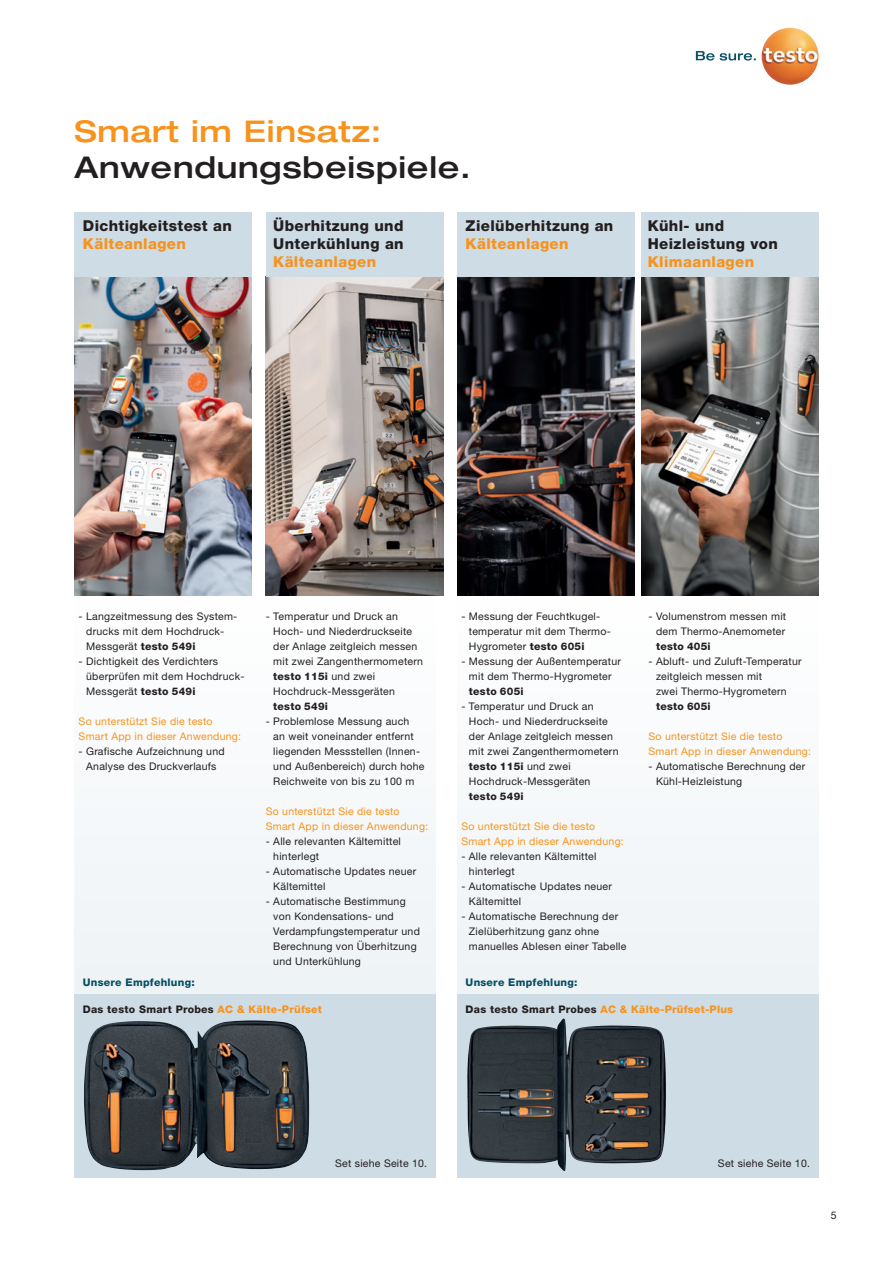
<style>
.page{position:relative;width:893px;height:1263px;background:#fff}
.page>*{position:absolute;margin:0;border:0;box-sizing:border-box;transform-origin:0 0}
.t1{font:500 expanded 30px "Helvetica Neue LTW1 G";letter-spacing:.025em;color:#231f20}
.t2{font:500 expanded 30px "Helvetica Neue LTW1 G";letter-spacing:.025em;color:#f7931d}
.t3{font:800 15px/18px "Helvetica Neue LTW1 G";letter-spacing:.025em;color:#231f20}
.t4{font:800 15px "Helvetica Neue LTW1 G";letter-spacing:.025em;color:#f7931d}
.t5{font:10.5px/15px "Helvetica Neue LTW1 G";letter-spacing:.025em;color:#231f20}
.t6{font:10.5px/15px "Helvetica Neue LTW1 G";letter-spacing:.025em;color:#f7931d}
.t7{font:800 10.5px "Helvetica Neue LTW1 G";letter-spacing:.025em;color:#231f20}
.t8{font:800 10.5px "Helvetica Neue LTW1 G";letter-spacing:.025em;color:#f7931d}
.t9{font:800 10.5px "Helvetica Neue LTW1 G";letter-spacing:.025em;color:#074f64}
.s1{font-weight:800}
.s2{color:#f7931d}
.s3{color:#231f20}
</style>
<div class="page">
<svg style="left:696px;top:51px;width:60px;height:10px"></svg>
<img style="left:761px;top:28px;width:58px;height:57px;border-radius:29px">
<div style="left:74px;top:596px;width:362px;height:582px;background:#f6f8fa"></div>
<div style="left:457px;top:596px;width:362px;height:582px;background:#f6f8fa"></div>
<div style="left:74px;top:994px;width:362px;height:184px;background:#cedce5"></div>
<svg style="left:457px;top:994px;width:362px;height:184px;background:#909aa1"></svg>
<img style="left:84px;top:1020px;width:225px;height:150px">
<img style="left:519px;top:1019px;width:44px;height:10px">
<img style="left:266px;top:277px;width:177px;height:318px">
<img style="left:457px;top:277px;width:178px;height:318px">
<img style="left:641px;top:277px;width:178px;height:318px">
<img style="left:74px;top:277px;width:178px;height:318px">
<div style="left:74px;top:213px;width:178px;height:64px;background:#cedce5"></div>
<div style="left:457px;top:213px;width:178px;height:64px;background:#cedce5"></div>
<div style="left:266px;top:213px;width:177px;height:64px;background:#cedce5"></div>
<div style="left:641px;top:213px;width:178px;height:64px;background:#cedce5"></div>
<h1 class="t2" style="left:74px;top:112px;width:308px">Smart im Einsatz:</h1>
<h1 class="t1" style="left:74px;top:148px;width:398px">Anwendungsbeispiele.</h1>
<h2 class="t3" style="left:273px;top:217px;width:132px">Überhitzung und<br>Unterkühlung an</h2>
<h2 class="t4" style="left:273px;top:253px;width:105px">Kälteanlagen</h2>
<h2 class="t3" style="left:83px;top:217px;width:151px">Dichtigkeitstest an</h2>
<h2 class="t4" style="left:83px;top:235px;width:105px">Kälteanlagen</h2>
<h2 class="t3" style="left:466px;top:217px;width:149px">Zielüberhitzung an</h2>
<h2 class="t4" style="left:466px;top:235px;width:105px">Kälteanlagen</h2>
<h2 class="t3" style="left:648px;top:217px;width:132px">Kühl- und<br>Heizleistung von</h2>
<h2 class="t4" style="left:648px;top:253px;width:108px">Klimaanlagen</h2>
<p class="t5" style="left:86px;top:609px;width:152px;text-indent:-8px">- Langzeitmessung des System&shy;drucks mit dem Hochdruck-<br>Messgerät <span class="s1">testo 549i</span></p>
<p class="t5" style="left:86px;top:654px;width:160px;text-indent:-8px">- Dichtigkeit des Verdichters überprüfen mit dem Hochdruck-<br>Messgerät <span class="s1">testo 549i</span></p>
<p class="t6" style="left:79px;top:714px;width:164px">So unterstützt Sie die testo<br>Smart App in dieser Anwendung:</p>
<p class="t5" style="left:79px;top:744px;width:148px;text-align:center">- Grafische Aufzeichnung und<br>Analyse des Druckverlaufs</p>
<p class="t5" style="left:273px;top:608px;width:151px;text-indent:-8px">- Temperatur und Druck an<br>Hoch- und Niederdruckseite der Anlage zeitgleich messen mit zwei Zangenthermometern <span class="s1">testo 115i</span> und zwei<br>Hochdruck-Messgeräten</p>
<p class="t7" style="left:273px;top:700px;width:56px">testo 549i</p>
<p class="t5" style="left:273px;top:714px;width:153px;text-indent:-8px">- Problemlose Messung auch<br>an weit voneinander entfernt liegenden Messstellen (Innen&shy;und Außenbereich) durch hohe<br>Reichweite von bis zu 100 m</p>
<p class="t6" style="left:266px;top:804px;width:164px">So unterstützt Sie die testo<br>Smart App in dieser Anwendung:</p>
<p class="t5" style="left:273px;top:834px;width:129px;text-indent:-8px">- Alle relevanten Kältemittel hinterlegt</p>
<p class="t5" style="left:273px;top:864px;width:145px;text-indent:-8px">- Automatische Updates neuer<br>Kältemittel</p>
<p class="t5" style="left:273px;top:894px;width:148px;text-indent:-8px">- Automatische Bestimmung von Kondensations- und<br>Verdampfungstemperatur und<br>Berechnung von Überhitzung und Unterkühlung</p>
<p class="t5" style="left:469px;top:609px;width:143px;text-indent:-8px">- Messung der Feuchtkugel&shy;temperatur mit dem Thermo-<br>Hygrometer <span class="s1">testo 605i</span></p>
<p class="t5" style="left:461px;top:654px;width:161px;text-align:center">- Messung der Außentemperatur mit dem Thermo-Hygrometer</p>
<p class="t7" style="left:469px;top:685px;width:56px">testo 605i</p>
<p class="t5" style="left:469px;top:699px;width:151px;text-indent:-8px">- Temperatur und Druck an<br>Hoch- und Niederdruckseite der Anlage zeitgleich messen mit zwei Zangenthermometern <span class="s1">testo 115i</span> und zwei<br>Hochdruck-Messgeräten</p>
<p class="t7" style="left:469px;top:790px;width:56px">testo 549i</p>
<p class="t6" style="left:461px;top:819px;width:164px">So unterstützt Sie die testo<br>Smart App in dieser Anwendung:</p>
<p class="t5" style="left:469px;top:849px;width:129px;text-indent:-8px">- Alle relevanten Kältemittel hinterlegt</p>
<p class="t5" style="left:469px;top:879px;width:145px;text-indent:-8px">- Automatische Updates neuer<br>Kältemittel</p>
<p class="t5" style="left:469px;top:909px;width:159px;text-indent:-8px">- Automatische Berechnung der<br>Zielüberhitzung ganz ohne manuelles Ablesen einer Tabelle</p>
<p class="t9" style="left:83px;top:976px;width:113px">Unsere Empfehlung:</p>
<p class="t9" style="left:466px;top:976px;width:113px">Unsere Empfehlung:</p>
<p class="t5" style="left:648px;top:609px;width:139px;text-align:right">- Volumenstrom messen mit dem Thermo-Anemometer</p>
<p class="t7" style="left:656px;top:640px;width:56px">testo 405i</p>
<p class="t5" style="left:656px;top:654px;width:147px;text-indent:-8px">- Abluft- und Zuluft-Temperatur zeitgleich messen mit<br>zwei Thermo-Hygrometern</p>
<p class="t7" style="left:656px;top:700px;width:56px">testo 605i</p>
<p class="t6" style="left:648px;top:729px;width:164px">So unterstützt Sie die testo<br>Smart App in dieser Anwendung:</p>
<p class="t5" style="left:656px;top:759px;width:151px;text-indent:-8px">- Automatische Berechnung der<br>Kühl-Heizleistung</p>
<p class="t7" style="left:83px;top:1002px;width:241px">Das testo Smart Probes <span class="s2">AC &amp; Kälte-Prüfset</span></p>
<p class="t8" style="left:466px;top:1002px;width:269px"><span class="s3">Das testo Smart Probes</span> AC &amp; Kälte-Prüfset-Plus</p>
<p class="t5" style="left:335px;top:1156px;width:94px">Set siehe Seite 10.</p>
<p class="t5" style="left:718px;top:1156px;width:94px">Set siehe Seite 10.</p>
<p class="t5" style="left:831px;top:1208px;width:7px">5</p>
</div>
